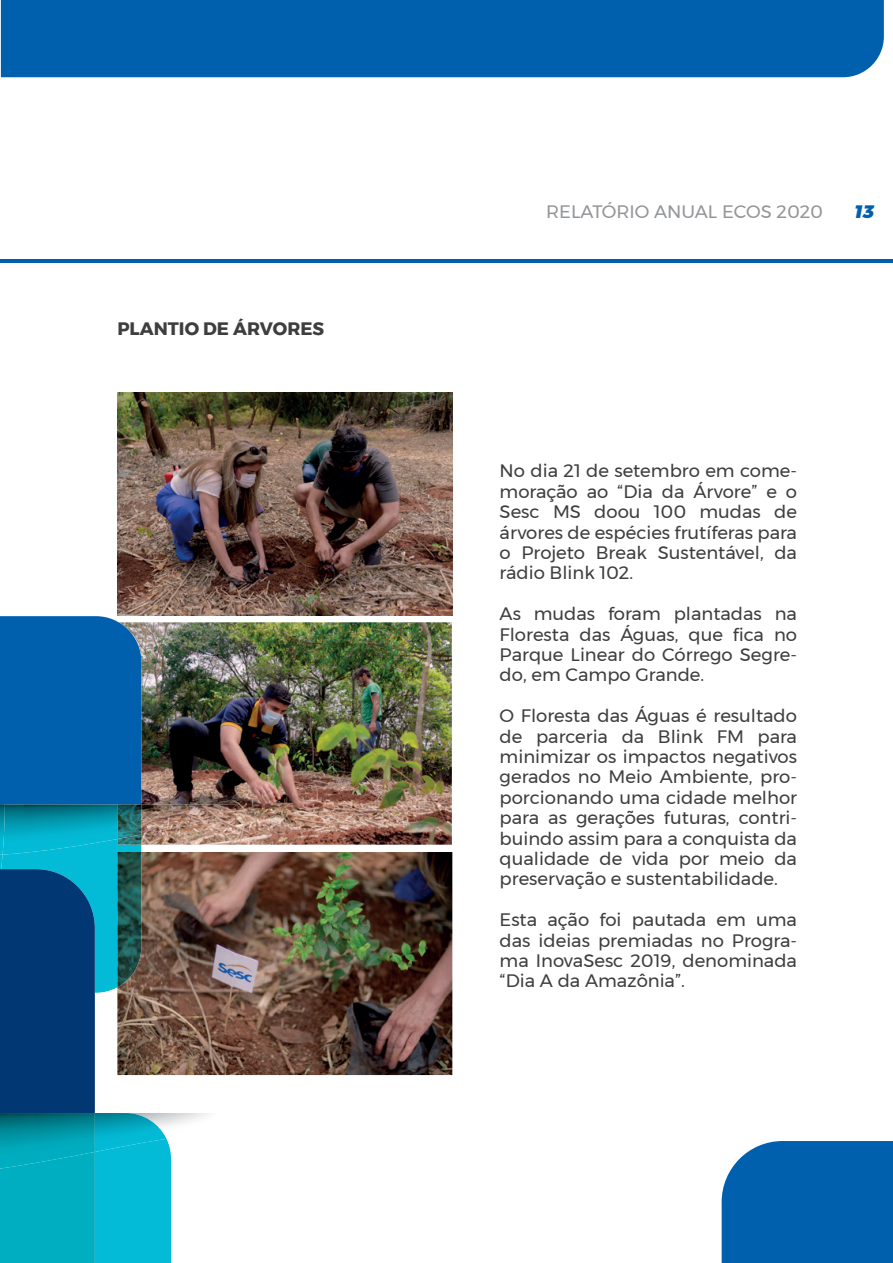
<style>
.page{position:relative;width:893px;height:1263px;background:#fff}
.page>*{position:absolute;margin:0;border:0;box-sizing:border-box;transform-origin:0 0}
.t1{font:18px/20.4px "Montserrat";color:#3e3e3f;text-align:justify}
.t2{font:18px "Montserrat";color:#939598}
.t3{font:700 18px "Montserrat";color:#3e3e3f}
.t4{font:italic 900 18px "Montserrat";color:#0160ae}
</style>
<div class="page">
<hr style="left:1px;top:259px;width:513px;height:3px;background:#0160ae">
<hr style="left:500px;top:259px;width:393px;height:3px;background:#0160ae">
<div style="left:1px;top:0;width:883px;height:77px;background:#0160ae"></div>
<img style="left:117px;top:393px;width:335px;height:223px">
<img style="left:141px;top:622px;width:311px;height:223px">
<img style="left:141px;top:852px;width:311px;height:223px">
<img style="left:141px;top:804px;width:95px;height:30px">
<img style="left:5px;top:805px;width:113px;height:34px">
<img style="left:118px;top:805px;width:23px;height:34px">
<img style="left:0;top:805px;width:5px;height:34px">
<div style="left:0;top:616px;width:141px;height:189px;background:#0160ae"></div>
<svg style="left:0;top:1139px;width:171px;height:124px;background:#02b4cb"></svg>
<svg style="left:0;top:839px;width:141px;height:274px;background:#22668d"></svg>
<img style="left:95px;top:1113px;width:71px;height:39px">
<img style="left:0;top:1113px;width:95px;height:55px">
<div style="left:722px;top:1141px;width:171px;height:122px;background:#0160ae"></div>
<p class="t3" style="left:117px;top:314px;width:208px">PLANTIO DE ÁRVORES</p>
<p class="t2" style="left:546px;top:198px;width:278px">RELATÓRIO ANUAL ECOS 2020</p>
<p class="t4" style="left:854px;top:197px;width:22px">13</p>
<p class="t1" style="left:500px;top:461px;width:299px">No dia 21 de setembro em come&shy;moração ao “Dia da Árvore” e o Sesc MS doou 100 mudas de árvores de espécies frutíferas para o Projeto Break Sustentável, da rádio Blink 102.</p>
<p class="t1" style="left:500px;top:603px;width:299px">As mudas foram plantadas na Floresta das Águas, que fica no Parque Linear do Córrego Segre&shy;do, em Campo Grande.</p>
<p class="t1" style="left:500px;top:705px;width:299px">O Floresta das Águas é resultado de parceria da Blink FM para minimizar os impactos negativos gerados no Meio Ambiente, pro&shy;porcionando uma cidade melhor para as gerações futuras, contri&shy;buindo assim para a conquista da qualidade de vida por meio da preservação e sustentabilidade.</p>
<p class="t1" style="left:500px;top:909px;width:299px">Esta ação foi pautada em uma das ideias premiadas no Progra&shy;ma InovaSesc 2019, denominada “Dia A da Amazônia”.</p>
</div>
